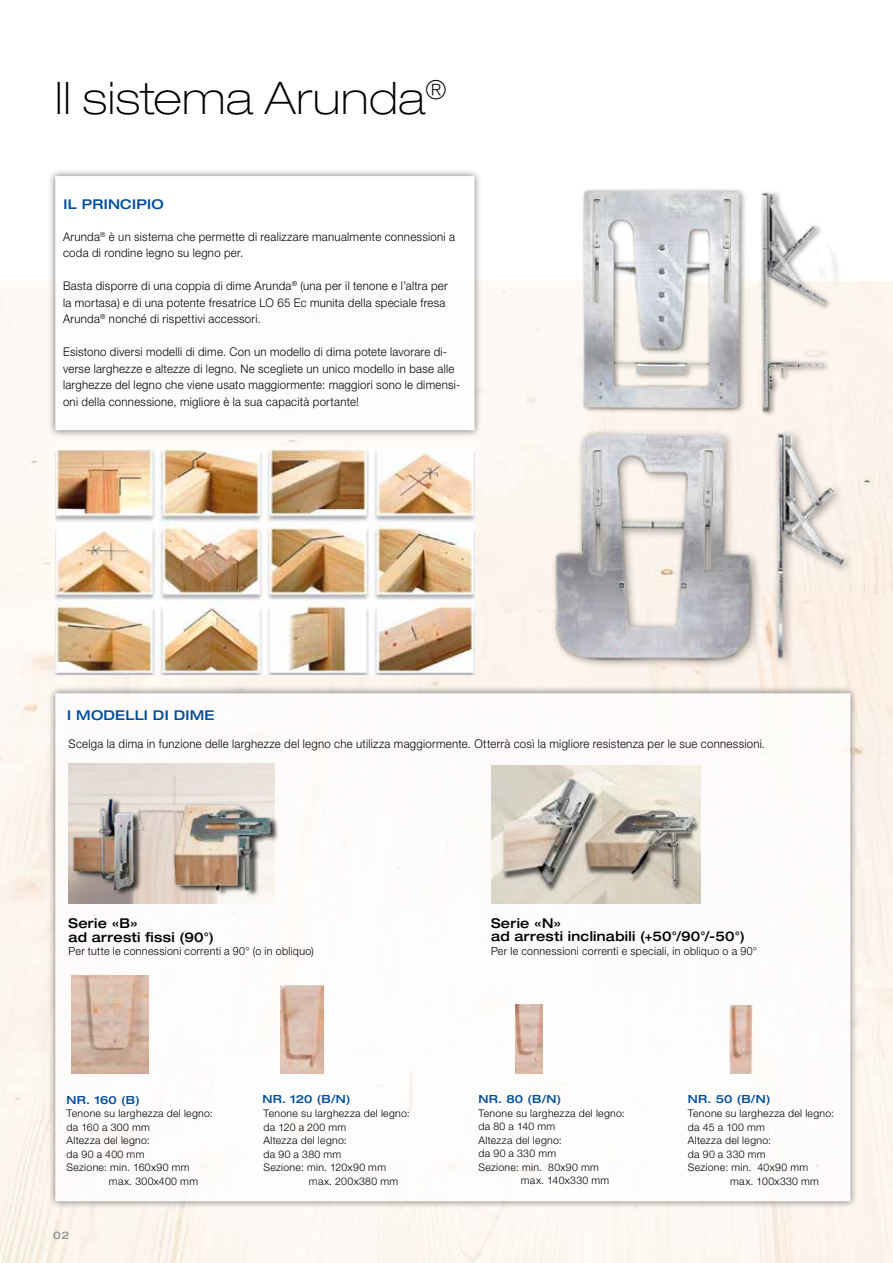
<style>
.page{position:relative;width:893px;height:1263px;background:#fff}
.page>*{position:absolute;margin:0;border:0;box-sizing:border-box;transform-origin:0 0}
.t1{font:100 expanded 45px "Helvetica Neue LT Pro";letter-spacing:.015em;color:#000}
.t2{font:500 expanded 13.5px/13.5px "Helvetica Neue LT Pro";letter-spacing:.02em;color:#000;scale:.95 1}
.t3{font:500 expanded 13.5px "Helvetica Neue LT Pro";letter-spacing:.02em;color:#004e9a}
.t4{font:300 12px/16.5px "Helvetica Neue LT Pro";letter-spacing:.025em;color:#000;scale:.95 1}
.t5{font:300 11.25px "Helvetica Neue LT Pro";letter-spacing:.025em;color:#000;scale:.95 1}
.t6{font:500 expanded 11.25px "Helvetica Neue LT Pro";letter-spacing:.015em;color:#004e9a}
.t7{font:300 10.5px "Helvetica Neue LT Pro";letter-spacing:.03em;color:#000}
.t8{font:500 expanded 10.5px "Helvetica Neue LT Pro";color:#919292}
</style>
<div class="page">
<div style="left:0;top:282px;width:893px;height:981px;background:#fef6ee"></div>
<div style="left:48px;top:685px;width:810px;height:524px;background:#000;opacity:.7"></div>
<svg style="left:55px;top:693px;width:795px;height:508px"></svg>
<img style="left:55px;top:447px;width:420px;height:228px">
<img style="left:69px;top:763px;width:205px;height:141px">
<div style="left:75px;top:798px;width:204px;height:99px;background:#000;opacity:.75"></div>
<img style="left:72px;top:793px;width:201px;height:102px">
<img style="left:730px;top:1005px;width:22px;height:69px">
<img style="left:516px;top:1005px;width:26px;height:68px">
<img style="left:280px;top:985px;width:43px;height:88px">
<img style="left:492px;top:765px;width:208px;height:139px">
<img style="left:72px;top:975px;width:77px;height:99px">
<div style="left:581px;top:187px;width:261px;height:231px;background:#000;opacity:.34"></div>
<img style="left:551px;top:187px;width:285px;height:227px">
<div style="left:550px;top:427px;width:310px;height:243px;background:#000;opacity:.34"></div>
<img style="left:549px;top:426px;width:307px;height:235px">
<div style="left:48px;top:168px;width:434px;height:270px;background:#000;opacity:.7"></div>
<svg style="left:55px;top:176px;width:420px;height:254px"></svg>
<h1 class="t1" style="left:55px;top:70px;width:393px">Il sistema Arunda<sup>®</sup></h1>
<p class="t3" style="left:64px;top:196px;width:101px">IL PRINCIPIO</p>
<p class="t4" style="left:63px;top:228px;width:414px">Arunda<sup>®</sup> è un sistema che permette di realizzare manualmente connessioni a coda di rondine legno su legno per.</p>
<p class="t4" style="left:63px;top:277px;width:406px">Basta disporre di una coppia di dime Arunda<sup>®</sup> (una per il tenone e l’altra per la mortasa) e di una potente fresatrice LO 65 Ec munita della speciale fresa<br>Arunda<sup>®</sup> nonché di rispettivi accessori.</p>
<p class="t4" style="left:63px;top:343px;width:420px">Esistono diversi modelli di dime. Con un modello di dima potete lavorare di&shy;verse larghezze e altezze di legno. Ne scegliete un unico modello in base alle larghezze del legno che viene usato maggiormente: maggiori sono le dimensi&shy;oni della connessione, migliore è la sua capacità portante!</p>
<p class="t3" style="left:67px;top:707px;width:149px">I MODELLI DI DIME</p>
<p class="t4" style="left:69px;top:735px;width:735px">Scelga la dima in funzione delle larghezze del legno che utilizza maggiormente. Otterrà così la migliore resistenza per le sue connessioni.</p>
<p class="t2" style="left:69px;top:916px;width:155px">Serie «B»<br>ad arresti fissi (90°)</p>
<p class="t5" style="left:69px;top:944px;width:260px">Per tutte le connessioni correnti a 90° (o in obliquo)</p>
<p class="t2" style="left:491px;top:915px;width:269px">Serie «N»<br>ad arresti inclinabili (+50°/90°/-50°)</p>
<p class="t5" style="left:491px;top:944px;width:282px">Per le connessioni correnti e speciali, in obliquo o a 90°</p>
<p class="t6" style="left:67px;top:1093px;width:75px">NR. 160 (B)</p>
<p class="t6" style="left:262px;top:1092px;width:90px">NR. 120 (B/N)</p>
<p class="t6" style="left:478px;top:1092px;width:84px">NR. 80 (B/N)</p>
<p class="t6" style="left:688px;top:1092px;width:84px">NR. 50 (B/N)</p>
<p class="t7" style="left:67px;top:1107px;width:148px">Tenone su larghezza del legno:</p>
<p class="t7" style="left:67px;top:1121px;width:85px">da 160 a 300 mm</p>
<p class="t7" style="left:67px;top:1134px;width:85px">Altezza del legno:</p>
<p class="t7" style="left:67px;top:1148px;width:79px">da 90 a 400 mm</p>
<p class="t7" style="left:67px;top:1161px;width:124px">Sezione: min. 160x90 mm</p>
<p class="t7" style="left:109px;top:1175px;width:91px">max. 300x400 mm</p>
<p class="t8" style="left:53px;top:1228px;width:18px">02</p>
<p class="t7" style="left:263px;top:1107px;width:148px">Tenone su larghezza del legno:</p>
<p class="t7" style="left:263px;top:1120px;width:84px">da 120 a 200 mm</p>
<p class="t7" style="left:263px;top:1134px;width:85px">Altezza del legno:</p>
<p class="t7" style="left:263px;top:1147px;width:79px">da 90 a 380 mm</p>
<p class="t7" style="left:263px;top:1161px;width:124px">Sezione: min. 120x90 mm</p>
<p class="t7" style="left:309px;top:1174px;width:91px">max. 200x380 mm</p>
<p class="t7" style="left:478px;top:1106px;width:148px">Tenone su larghezza del legno:</p>
<p class="t7" style="left:478px;top:1120px;width:78px">da 80 a 140 mm</p>
<p class="t7" style="left:478px;top:1133px;width:85px">Altezza del legno:</p>
<p class="t7" style="left:478px;top:1147px;width:79px">da 90 a 330 mm</p>
<p class="t7" style="left:478px;top:1160px;width:122px">Sezione: min. 80x90 mm</p>
<p class="t7" style="left:521px;top:1174px;width:90px">max. 140x330 mm</p>
<p class="t7" style="left:688px;top:1107px;width:148px">Tenone su larghezza del legno:</p>
<p class="t7" style="left:688px;top:1120px;width:79px">da 45 a 100 mm</p>
<p class="t7" style="left:688px;top:1134px;width:85px">Altezza del legno:</p>
<p class="t7" style="left:688px;top:1147px;width:79px">da 90 a 330 mm</p>
<p class="t7" style="left:688px;top:1161px;width:122px">Sezione: min. 40x90 mm</p>
<p class="t7" style="left:730px;top:1174px;width:90px">max. 100x330 mm</p>
</div>
